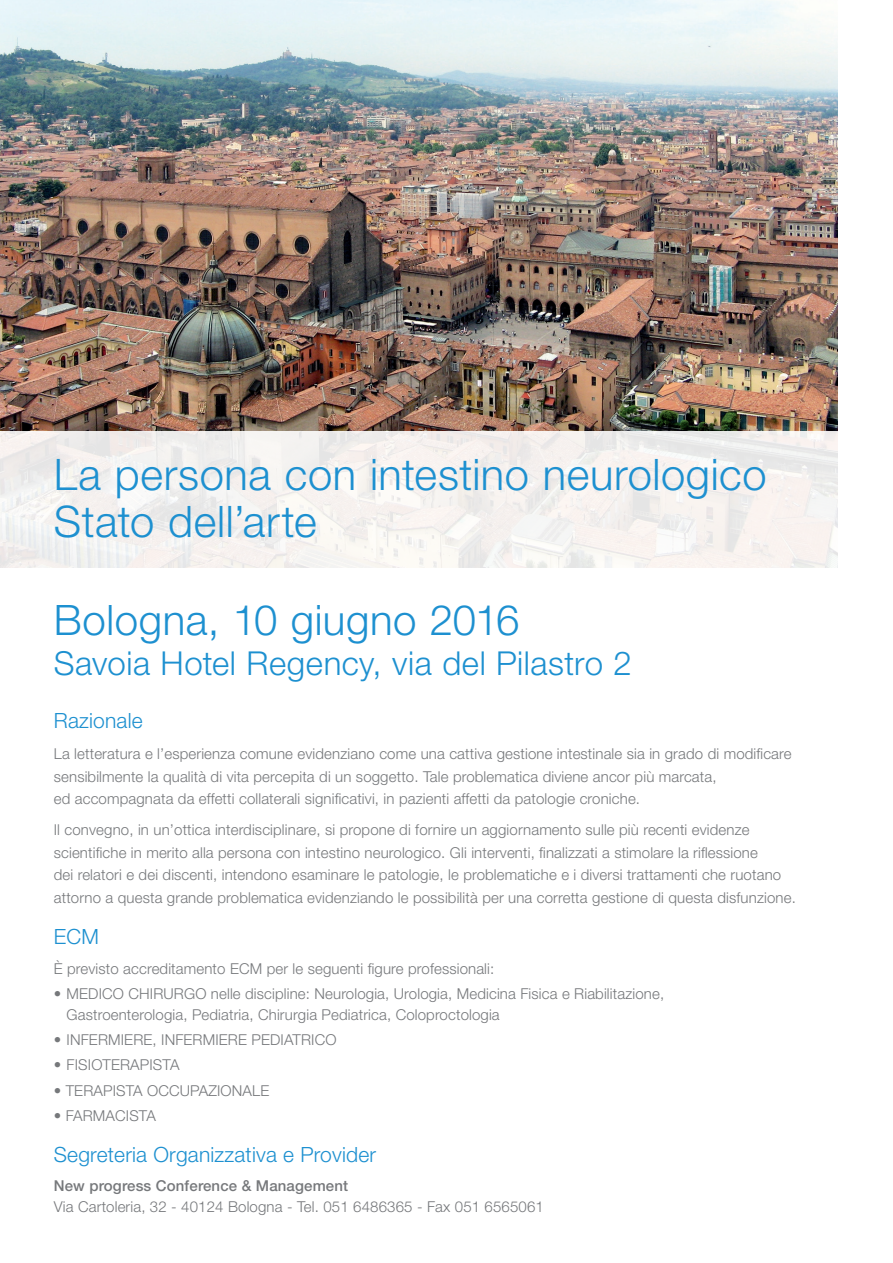
<style>
.page{position:relative;width:893px;height:1263px;background:#fff}
.page>*{position:absolute;margin:0;border:0;box-sizing:border-box;transform-origin:0 0}
.t1{font:300 43.5px/46.5px "Helvetica Neue LT Pro";letter-spacing:.015em;color:#1d90d0}
.t2{font:300 42px "Helvetica Neue LT Pro";letter-spacing:.015em;color:#1d90d0}
.t3{font:300 33px "Helvetica Neue LT Pro";letter-spacing:.015em;color:#1d90d0}
.t4{font:300 21px "Helvetica Neue LT Pro";letter-spacing:.01em;color:#1d90d0}
.t5{font:300 15px/22.5px "Helvetica Neue LT Pro";letter-spacing:.01em;color:#76787b}
.t6{font:500 15px "Helvetica Neue LT Pro";letter-spacing:.01em;color:#76787b}
</style>
<div class="page">
<img style="left:0;top:0;width:837px;height:431px">
<div style="left:0;top:431px;width:839px;height:142px;background:linear-gradient(to bottom,#f0eeec,#f7f5f3)"></div>
<h1 class="t1" style="left:54px;top:451px;width:714px">La persona con intestino neurologico<br>Stato dell’arte</h1>
<h2 class="t2" style="left:54px;top:594px;width:467px">Bologna, 10 giugno 2016</h2>
<h3 class="t3" style="left:54px;top:643px;width:580px">Savoia Hotel Regency, via del Pilastro 2</h3>
<h3 class="t4" style="left:54px;top:708px;width:90px">Razionale</h3>
<p class="t5" style="left:54px;top:742px;width:739px">La letteratura e l’esperienza comune evidenziano come una cattiva gestione intestinale sia in grado di modificare sensibilmente la qualità di vita percepita di un soggetto. Tale problematica diviene ancor più marcata,<br>ed accompagnata da effetti collaterali significativi, in pazienti affetti da patologie croniche.</p>
<p class="t5" style="left:54px;top:818px;width:743px">Il convegno, in un’ottica interdisciplinare, si propone di fornire un aggiornamento sulle più recenti evidenze scientifiche in merito alla persona con intestino neurologico. Gli interventi, finalizzati a stimolare la riflessione<br>dei relatori e dei discenti, intendono esaminare le patologie, le problematiche e i diversi trattamenti che ruotano attorno a questa grande problematica evidenziando le possibilità per una corretta gestione di questa disfunzione.</p>
<h3 class="t4" style="left:54px;top:924px;width:47px">ECM</h3>
<p class="t5" style="left:54px;top:956px;width:442px">È previsto accreditamento ECM per le seguenti figure professionali:</p>
<p class="t5" style="left:67px;top:982px;width:599px;line-height:21px;text-indent:-13px">• MEDICO CHIRURGO nelle discipline: Neurologia, Urologia, Medicina Fisica e Riabilitazione,<br>Gastroenterologia, Pediatria, Chirurgia Pediatrica, Coloproctologia</p>
<p class="t5" style="left:54px;top:1028px;width:284px">• INFERMIERE, INFERMIERE PEDIATRICO</p>
<p class="t5" style="left:54px;top:1053px;width:127px">• FISIOTERAPISTA</p>
<p class="t5" style="left:54px;top:1078px;width:217px">• TERAPISTA OCCUPAZIONALE</p>
<p class="t5" style="left:54px;top:1104px;width:104px">• FARMACISTA</p>
<h3 class="t4" style="left:54px;top:1141px;width:324px">Segreteria Organizzativa e Provider</h3>
<p class="t6" style="left:54px;top:1177px;width:296px">New progress Conference &amp; Management</p>
<p class="t5" style="left:54px;top:1195px;width:492px">Via Cartoleria, 32 - 40124 Bologna - Tel. 051 6486365 - Fax 051 6565061</p>
</div>
